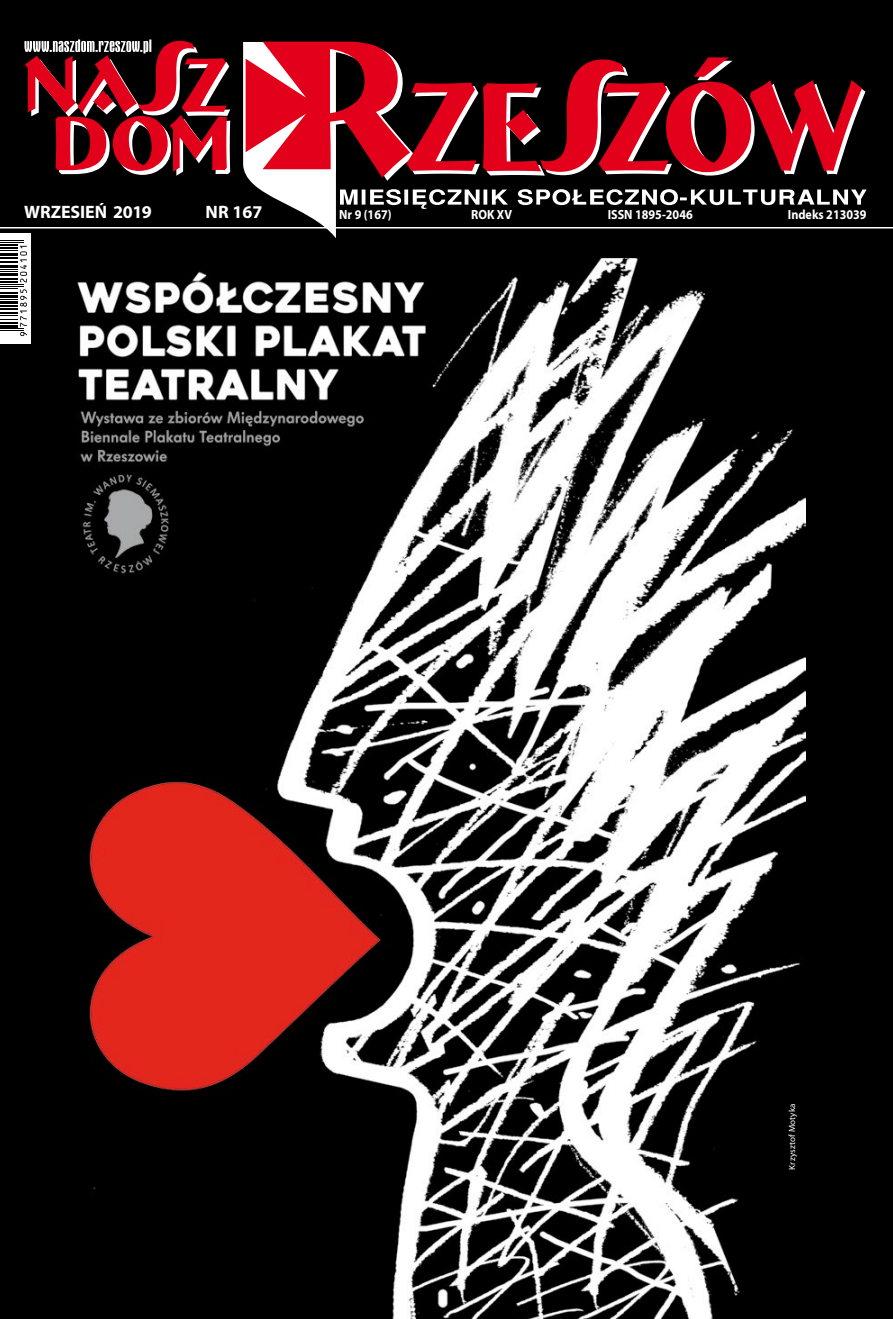
<style>
.page{position:relative;width:893px;height:1319px;background:#fff}
.page>*{position:absolute;margin:0;border:0;box-sizing:border-box;transform-origin:0 0}
.t1{font:700 18px "Myriad Pro";letter-spacing:-.005em;color:#fff}
.t2{font:700 13.35px "Myriad Pro";color:#fff;scale:.91 1}
.t3{font:9px "Myriad Pro";letter-spacing:.015em;color:#fff}
</style>
<div class="page">
<div style="left:0;top:0;width:893px;height:1318px;background:#000"></div>
<img style="left:77px;top:258px;width:729px;height:1060px">
<div style="left:0;top:233px;width:31px;height:110px;background:#fff"></div>
<svg style="left:0;top:240px;width:27px;height:96px"></svg>
<hr style="left:0;top:227px;width:893px;height:1px;background:#fff">
<svg style="left:24px;top:39px;width:206px;height:137px"></svg>
<svg style="left:243px;top:42px;width:624px;height:196px"></svg>
<div style="left:788px;top:1057px;width:27px;height:112px;background:#000"></div>
<h1 class="t1" style="left:24px;top:200px;width:129px">WRZESIEŃ 2019</h1>
<h1 class="t1" style="left:206px;top:200px;width:58px">NR 167</h1>
<p class="t2" style="left:339px;top:205px;width:59px">Nr 9 (167)</p>
<p class="t2" style="left:471px;top:205px;width:46px">ROK XV</p>
<p class="t2" style="left:608px;top:205px;width:95px">ISSN 1895-2046</p>
<p class="t2" style="left:788px;top:205px;width:88px">Indeks 213039</p>
<p class="t3" style="left:786px;top:1169px;width:68px;rotate:-90deg">Krzysztof Motyka</p>
</div>
